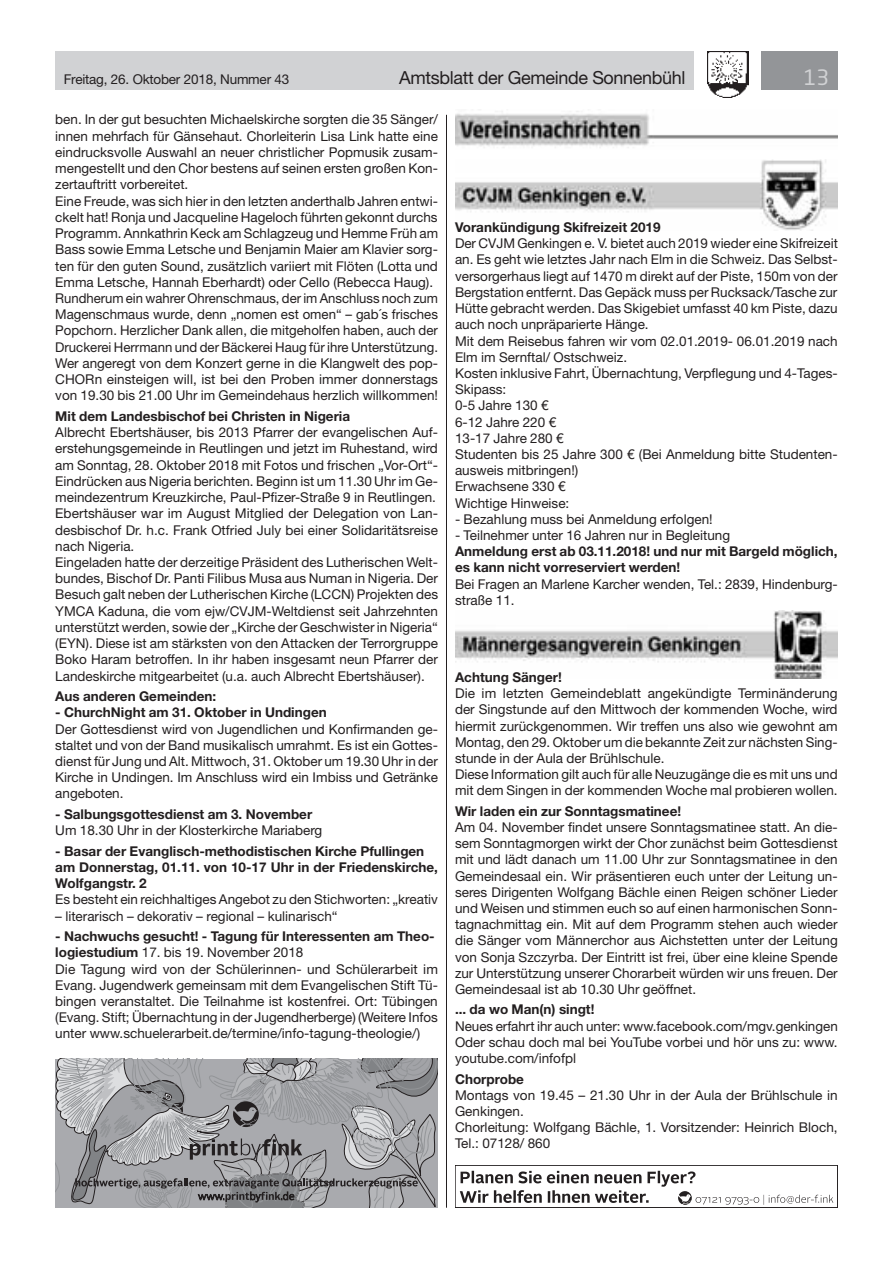
<style>
.page{position:relative;width:893px;height:1263px;background:#fff}
.page>*{position:absolute;margin:0;border:0;box-sizing:border-box;transform-origin:0 0}
.t1{font:21px "Neo Sans Std";color:#d1d2d4}
.t2{font:18px "Helvetica Neue LT Std";letter-spacing:-.02em;color:#231f20}
.t3{font:13.5px/16.2px "Helvetica Neue LT Std";color:#231f20}
.t4{font:700 13.5px/16.2px "Helvetica Neue LT Std";color:#231f20}
.s1{font-weight:700}
</style>
<div class="page">
<div style="left:55px;top:51px;width:639px;height:38px;background:#d1d2d4"></div>
<div style="left:761px;top:51px;width:77px;height:38px;background:#939598"></div>
<img style="left:707px;top:51px;width:41px;height:47px">
<img style="left:455px;top:111px;width:383px;height:37px">
<img style="left:455px;top:159px;width:383px;height:72px">
<img style="left:455px;top:610px;width:383px;height:69px">
<hr style="left:446px;top:115px;width:1px;height:1093px;background:#231f20">
<svg style="left:55px;top:1059px;width:383px;height:149px;background:#9c9da0"></svg>
<div style="left:455px;top:1165px;width:383px;height:43px;border:1px solid #231f20"></div>
<svg style="left:460px;top:1171px;width:373px;height:34px"></svg>
<p class="t3" style="left:64px;top:71px;width:227px">Freitag, 26. Oktober 2018, Nummer 43</p>
<h2 class="t2" style="left:399px;top:67px;width:288px">Amtsblatt der Gemeinde Sonnenbühl</h2>
<h1 class="t1" style="left:804px;top:64px;width:27px">13</h1>
<p class="t3" style="left:55px;top:111px;width:384px">ben. In der gut besuchten Michaelskirche sorgten die 35 Sänger/ innen mehrfach für Gänsehaut. Chorleiterin Lisa Link hatte eine eindrucksvolle Auswahl an neuer christlicher Popmusik zusam&shy;mengestellt und den Chor bestens auf seinen ersten großen Kon&shy;zertauftritt vorbereitet.<br>Eine Freude, was sich hier in den letzten anderthalb Jahren entwi&shy;ckelt hat! Ronja und Jacqueline Hageloch führten gekonnt durchs Programm. Annkathrin Keck am Schlagzeug und Hemme Früh am Bass sowie Emma Letsche und Benjamin Maier am Klavier sorg&shy;ten für den guten Sound, zusätzlich variiert mit Flöten (Lotta und Emma Letsche, Hannah Eberhardt) oder Cello (Rebecca Haug).<br>Rundherum ein wahrer Ohrenschmaus, der im Anschluss noch zum Magenschmaus wurde, denn „nomen est omen“ – gab´s frisches Popchorn. Herzlicher Dank allen, die mitgeholfen haben, auch der Druckerei Herrmann und der Bäckerei Haug für ihre Unterstützung.<br>Wer angeregt von dem Konzert gerne in die Klangwelt des pop-CHORn einsteigen will, ist bei den Proben immer donnerstags von 19.30 bis 21.00 Uhr im Gemeindehaus herzlich willkommen!</p>
<p class="t4" style="left:55px;top:408px;width:296px">Mit dem Landesbischof bei Christen in Nigeria</p>
<p class="t3" style="left:55px;top:424px;width:384px">Albrecht Ebertshäuser, bis 2013 Pfarrer der evangelischen Auf&shy;erstehungsgemeinde in Reutlingen und jetzt im Ruhestand, wird am Sonntag, 28. Oktober 2018 mit Fotos und frischen „Vor-Ort“- Eindrücken aus Nigeria berichten. Beginn ist um 11.30 Uhr im Ge&shy;meindezentrum Kreuzkirche, Paul-Pfizer-Straße 9 in Reutlingen.<br>Ebertshäuser war im August Mitglied der Delegation von Lan&shy;desbischof Dr. h.c. Frank Otfried July bei einer Solidaritätsreise nach Nigeria.<br>Eingeladen hatte der derzeitige Präsident des Lutherischen Welt&shy;bundes, Bischof Dr. Panti Filibus Musa aus Numan in Nigeria. Der Besuch galt neben der Lutherischen Kirche (LCCN) Projekten des YMCA Kaduna, die vom ejw/CVJM-Weltdienst seit Jahrzehnten unterstützt werden, sowie der „Kirche der Geschwister in Nigeria“ (EYN). Diese ist am stärksten von den Attacken der Terrorgruppe Boko Haram betroffen. In ihr haben insgesamt neun Pfarrer der Landeskirche mitgearbeitet (u.a. auch Albrecht Ebertshäuser).</p>
<p class="t4" style="left:55px;top:688px;width:162px">Aus anderen Gemeinden:</p>
<p class="t4" style="left:55px;top:704px;width:273px">- ChurchNight am 31. Oktober in Undingen</p>
<p class="t3" style="left:55px;top:720px;width:384px;text-align:justify">Der Gottesdienst wird von Jugendlichen und Konfirmanden ge&shy;staltet und von der Band musikalisch umrahmt. Es ist ein Gottes&shy;dienst für Jung und Alt. Mittwoch, 31. Oktober um 19.30 Uhr in der Kirche in Undingen. Im Anschluss wird ein Imbiss und Getränke angeboten.</p>
<p class="t4" style="left:55px;top:806px;width:258px">- Salbungsgottesdienst am 3. November</p>
<p class="t3" style="left:55px;top:822px;width:268px">Um 18.30 Uhr in der Klosterkirche Mariaberg</p>
<p class="t4" style="left:55px;top:842px;width:384px">- Basar der Evanglisch-methodistischen Kirche Pfullingen am Donnerstag, 01.11. von 10-17 Uhr in der Friedenskirche,<br>Wolfgangstr. 2</p>
<p class="t3" style="left:55px;top:891px;width:384px">Es besteht ein reichhaltiges Angebot zu den Stichworten: „kreativ</p>
<p class="t3" style="left:55px;top:907px;width:284px">– literarisch – dekorativ – regional – kulinarisch“</p>
<p class="t3" style="left:55px;top:928px;width:384px"><span class="s1">- Nachwuchs gesucht! - Tagung für Interessenten am Theo&shy;logiestudium</span> 17. bis 19. November 2018<br>Die Tagung wird von der Schülerinnen- und Schülerarbeit im Evang. Jugendwerk gemeinsam mit dem Evangelischen Stift Tü&shy;bingen veranstaltet. Die Teilnahme ist kostenfrei. Ort: Tübingen (Evang. Stift; Übernachtung in der Jugendherberge) (Weitere Infos unter www.schuelerarbeit.de/termine/info-tagung-theologie/)</p>
<p class="t4" style="left:455px;top:219px;width:207px">Vorankündigung Skifreizeit 2019</p>
<p class="t3" style="left:455px;top:235px;width:384px">Der CVJM Genkingen e. V. bietet auch 2019 wieder eine Skifreizeit an. Es geht wie letztes Jahr nach Elm in die Schweiz. Das Selbst&shy;versorgerhaus liegt auf 1470 m direkt auf der Piste, 150m von der Bergstation entfernt. Das Gepäck muss per Rucksack/Tasche zur Hütte gebracht werden. Das Skigebiet umfasst 40 km Piste, dazu auch noch unpräparierte Hänge.<br>Mit dem Reisebus fahren wir vom 02.01.2019- 06.01.2019 nach Elm im Sernftal/ Ostschweiz.<br>Kosten inklusive Fahrt, Übernachtung, Verpflegung und 4-Tages-Skipass:<br>0-5 Jahre 130 €<br>6-12 Jahre 220 €<br>13-17 Jahre 280 €<br>Studenten bis 25 Jahre 300 € (Bei Anmeldung bitte Studenten&shy;ausweis mitbringen!)<br>Erwachsene 330 €<br>Wichtige Hinweise:</p>
<p class="t3" style="left:455px;top:511px;width:259px">- Bezahlung muss bei Anmeldung erfolgen!</p>
<p class="t3" style="left:455px;top:527px;width:277px">- Teilnehmer unter 16 Jahren nur in Begleitung</p>
<p class="t4" style="left:455px;top:543px;width:384px">Anmeldung erst ab 03.11.2018! und nur mit Bargeld möglich, es kann nicht vorreserviert werden!</p>
<p class="t3" style="left:455px;top:575px;width:384px">Bei Fragen an Marlene Karcher wenden, Tel.: 2839, Hindenburg&shy;straße 11.</p>
<p class="t4" style="left:455px;top:669px;width:108px">Achtung Sänger!</p>
<p class="t3" style="left:455px;top:685px;width:384px">Die im letzten Gemeindeblatt angekündigte Terminänderung der Singstunde auf den Mittwoch der kommenden Woche, wird hiermit zurückgenommen. Wir treffen uns also wie gewohnt am Montag, den 29. Oktober um die bekannte Zeit zur nächsten Sing&shy;stunde in der Aula der Brühlschule.<br>Diese Information gilt auch für alle Neuzugänge die es mit uns und mit dem Singen in der kommenden Woche mal probieren wollen.</p>
<p class="t4" style="left:455px;top:802px;width:228px">Wir laden ein zur Sonntagsmatinee!</p>
<p class="t3" style="left:455px;top:819px;width:384px;text-align:justify">Am 04. November findet unsere Sonntagsmatinee statt. An die&shy;sem Sonntagmorgen wirkt der Chor zunächst beim Gottesdienst mit und lädt danach um 11.00 Uhr zur Sonntagsmatinee in den Gemeindesaal ein. Wir präsentieren euch unter der Leitung un&shy;seres Dirigenten Wolfgang Bächle einen Reigen schöner Lieder und Weisen und stimmen euch so auf einen harmonischen Sonn&shy;tagnachmittag ein. Mit auf dem Programm stehen auch wieder die Sänger vom Männerchor aus Aichstetten unter der Leitung von Sonja Szczyrba. Der Eintritt ist frei, über eine kleine Spende zur Unterstützung unserer Chorarbeit würden wir uns freuen. Der Gemeindesaal ist ab 10.30 Uhr geöffnet.</p>
<p class="t4" style="left:455px;top:1001px;width:141px">... da wo Man(n) singt!</p>
<p class="t3" style="left:455px;top:1017px;width:384px;text-align:justify">Neues erfahrt ihr auch unter: www.facebook.com/mgv.genkingen Oder schau doch mal bei YouTube vorbei und hör uns zu: www. youtube.com/infofpl</p>
<p class="t4" style="left:455px;top:1070px;width:71px">Chorprobe</p>
<p class="t3" style="left:455px;top:1086px;width:384px">Montags von 19.45 – 21.30 Uhr in der Aula der Brühlschule in Genkingen.<br>Chorleitung: Wolfgang Bächle, 1. Vorsitzender: Heinrich Bloch, Tel.: 07128/ 860</p>
</div>
